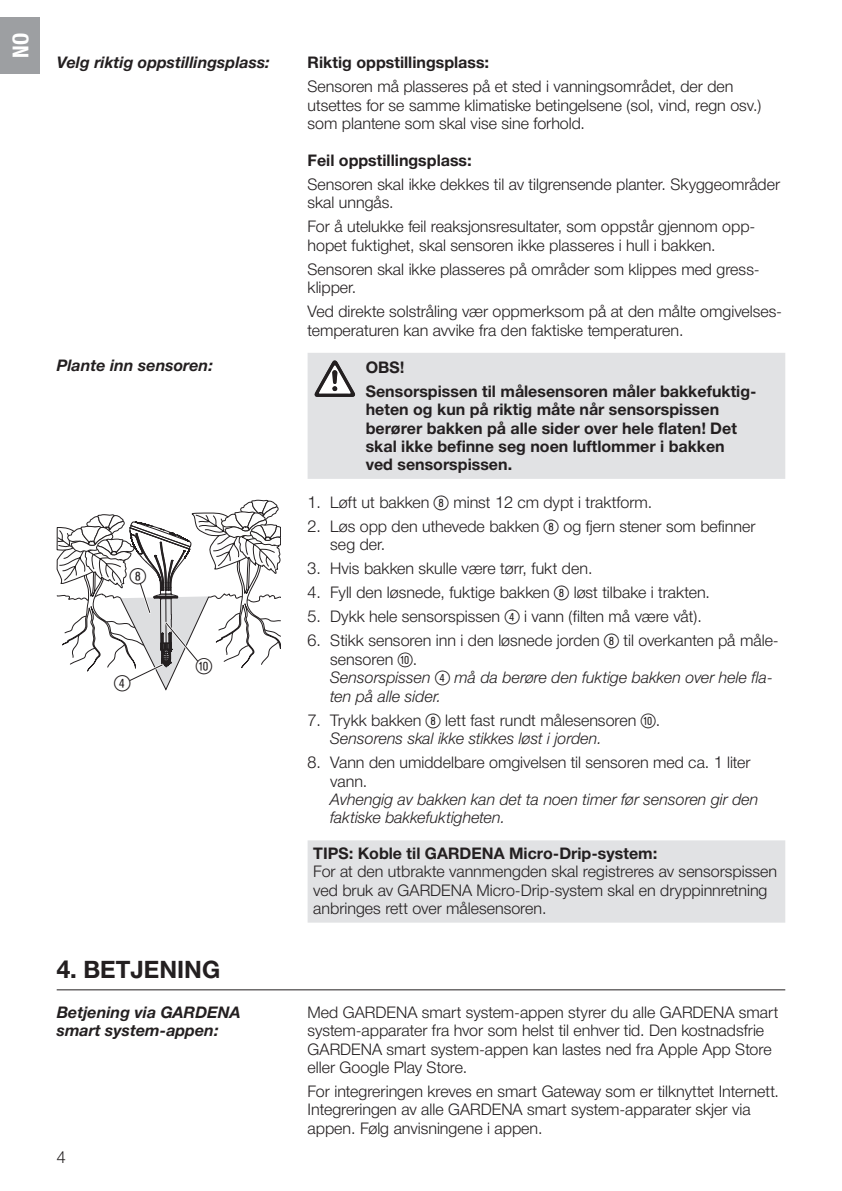
<style>
.page{position:relative;width:842px;height:1191px;background:#fff}
.page>*{position:absolute;margin:0;border:0;box-sizing:border-box;transform-origin:0 0}
.t1{font:700 24px "Gardena Sans";color:#231f20}
.t2{font:22px "Ziffernim Kreisund Quadrat BQ";color:#231f20}
.t3{font:700 22px "Gardena Sans Cond";color:#fff}
.t4{font:16px/18.4px "Gardena Sans";color:#231f20}
.t5{font:700 16px/18.4px "Gardena Sans";color:#231f20}
.t6{font:italic 16px/18.4px "Gardena Sans";color:#231f20}
.t7{font:italic 700 16px/18.4px "Gardena Sans";color:#231f20}
.s1{font-family:"Ziffernim Kreisund Quadrat BQ";font-size:20px}
.s2{font-style:normal}
.s3{font-family:"Ziffernim Kreisund Quadrat BQ";font-style:normal;font-size:20px}
.s4{font-style:italic}
</style>
<div class="page">
<svg style="left:308px;top:353px;width:477px;height:569px"></svg>
<svg style="left:57px;top:500px;width:224px;height:191px"></svg>
<svg style="left:315px;top:360px;width:40px;height:37px"></svg>
<hr style="left:57px;top:989px;width:728px;height:1px;background:#231f20">
<div style="left:0;top:17px;width:40px;height:57px;background:#9d9fa2"></div>
<h2 class="t3" style="left:5px;top:58px;width:26px;rotate:-90deg">NO</h2>
<p class="t7" style="left:57px;top:52px;width:215px">Velg riktig oppstillingsplass:</p>
<p class="t5" style="left:308px;top:52px;width:183px">Riktig oppstillingsplass:</p>
<p class="t4" style="left:308px;top:77px;width:455px">Sensoren må plasseres på et sted i vanningsområdet, der den utsettes for se samme klimatiske betingelsene (sol, vind, regn osv.) som plantene som skal vise sine forhold.</p>
<p class="t5" style="left:308px;top:150px;width:166px">Feil oppstillingsplass:</p>
<p class="t4" style="left:308px;top:174px;width:474px">Sensoren skal ikke dekkes til av tilgrensende planter. Skyggeområder skal unngås.</p>
<p class="t4" style="left:308px;top:217px;width:447px">For å utelukke feil reaksjonsresultater, som oppstår gjennom opp&shy;hopet fuktighet, skal sensoren ikke plasseres i hull i bakken.</p>
<p class="t4" style="left:308px;top:259px;width:451px">Sensoren skal ikke plasseres på områder som klippes med gress&shy;klipper.</p>
<p class="t4" style="left:308px;top:302px;width:476px">Ved direkte solstråling vær oppmerksom på at den målte omgivelses&shy;temperaturen kan avvike fra den faktiske temperaturen.</p>
<p class="t7" style="left:57px;top:355px;width:158px">Plante inn sensoren:</p>
<p class="t5" style="left:366px;top:354px;width:392px;line-height:24px">OBS!<br>Sensorspissen til målesensoren måler bakkefuktig-</p>
<p class="t5" style="left:366px;top:399px;width:373px">heten og kun på riktig måte når sensorspissen berører bakken på alle sider over hele flaten! Det skal ikke befinne seg noen luftlommer i bakken ved sensorspissen.</p>
<p class="t4" style="left:308px;top:492px;width:346px">1. Løft ut bakken <span class="s1">(8)</span> minst 12 cm dypt i traktform.</p>
<p class="t4" style="left:330px;top:516px;width:427px;text-indent:-23px">2. Løs opp den uthevede bakken <span class="s1">(8)</span> og fjern stener som befinner seg der.</p>
<p class="t4" style="left:308px;top:558px;width:286px">3. Hvis bakken skulle være tørr, fukt den.</p>
<p class="t4" style="left:308px;top:582px;width:404px">4. Fyll den løsnede, fuktige bakken <span class="s1">(8)</span> løst tilbake i trakten.</p>
<p class="t4" style="left:308px;top:607px;width:396px">5. Dykk hele sensorspissen <span class="s1">(4)</span> i vann (filten må være våt).</p>
<p class="t6" style="left:330px;top:630px;width:450px;text-indent:-23px"><span class="s2">6. Stikk sensoren inn i den løsnede jorden</span> <span class="s3">(8)</span> <span class="s2">til overkanten på måle&shy;sensoren</span> <span class="s3">(10)</span><span class="s2">.<br></span>Sensorspissen <span class="s3">4</span> må da berøre den fuktige bakken over hele fla&shy;ten på alle sider.</p>
<p class="t4" style="left:330px;top:710px;width:331px;text-indent:-23px">7. Trykk bakken <span class="s1">(8)</span> lett fast rundt målesensoren <span class="s1">(10)</span>.<br><span class="s4">Sensorens skal ikke stikkes løst i jorden.</span></p>
<p class="t4" style="left:330px;top:752px;width:422px;text-indent:-23px">8. Vann den umiddelbare omgivelsen til sensoren med ca. 1 liter vann.</p>
<p class="t6" style="left:330px;top:789px;width:430px">Avhengig av bakken kan det ta noen timer før sensoren gir den faktiske bakkefuktigheten.</p>
<p class="t5" style="left:313px;top:843px;width:345px">TIPS: Koble til GARDENA Micro-Drip-system:</p>
<p class="t4" style="left:313px;top:861px;width:465px">For at den utbrakte vannmengden skal registreres av sensorspissen ved bruk av GARDENA Micro-Drip-system skal en dryppinnretning anbringes rett over målesensoren.</p>
<h2 class="t2" style="left:130px;top:563px;width:18px">8</h2>
<h2 class="t2" style="left:196px;top:653px;width:18px">0</h2>
<h2 class="t2" style="left:114px;top:670px;width:18px">4</h2>
<h1 class="t1" style="left:57px;top:951px;width:165px">4. BETJENING</h1>
<p class="t7" style="left:57px;top:1002px;width:185px">Betjening via GARDENA smart system-appen:</p>
<p class="t4" style="left:308px;top:1002px;width:472px">Med GARDENA smart system-appen styrer du alle GARDENA smart system-apparater fra hvor som helst til enhver tid. Den kostnadsfrie GARDENA smart system-appen kan lastes ned fra Apple App Store eller Google Play Store.</p>
<p class="t4" style="left:308px;top:1081px;width:473px">For integreringen kreves en smart Gateway som er tilknyttet Internett.<br>Integreringen av alle GARDENA smart system-apparater skjer via appen. Følg anvisningene i appen.</p>
<p class="t4" style="left:57px;top:1147px;width:10px">4</p>
</div>
